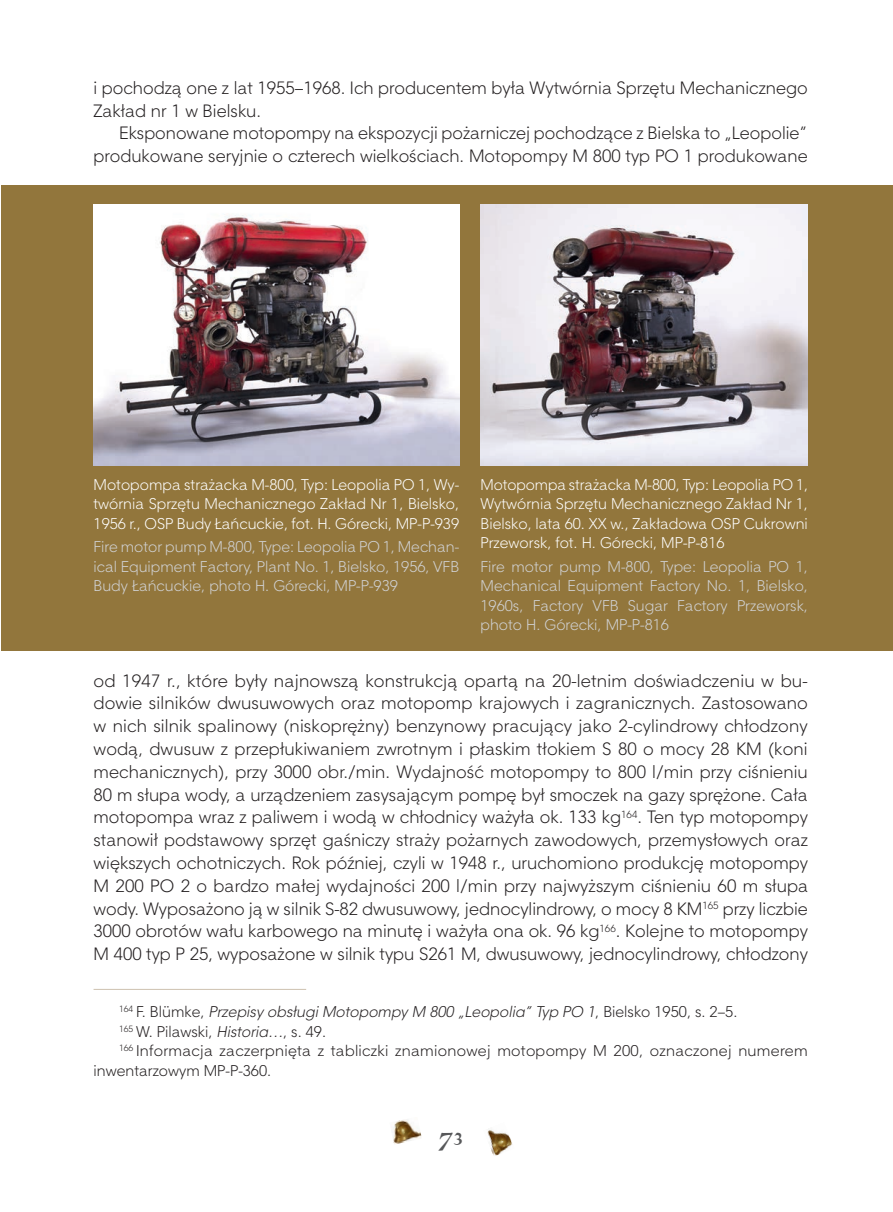
<style>
.page{position:relative;width:893px;height:1212px;background:#fff}
.page>*{position:absolute;margin:0;border:0;box-sizing:border-box;transform-origin:0 0}
.t1{font:27px "Troya TTEFN";color:#57585a}
.t2{font:17.25px/22.8px "Straight EFN";color:#231f20}
.t3{font:15px/19.5px "Straight EFN";color:#fff;text-align:justify}
.t4{font:15px/19.5px "Straight EFN";color:#d1d2d4;text-align:justify}
.t5{font:15px "Straight EFN";letter-spacing:.015em;color:#231f20}
.t6{font:italic 15px "Straight EFN";color:#231f20}
.s1{font-style:normal}
.s2{font-style:italic}
</style>
<div class="page">
<img style="left:487px;top:1130px;width:26px;height:26px">
<img style="left:392px;top:1119px;width:30px;height:25px">
<div style="left:1px;top:185px;width:892px;height:466px;background:#92763c"></div>
<hr style="left:94px;top:989px;width:212px;height:1px;background:#cdc1af">
<img style="left:480px;top:204px;width:328px;height:262px">
<img style="left:94px;top:204px;width:365px;height:262px">
<p class="t2" style="left:94px;top:76px;width:716px">i pochodzą one z lat 1955–1968. Ich producentem była Wytwórnia Sprzętu Mechanicznego<br>Zakład nr 1 w Bielsku.</p>
<p class="t2" style="left:94px;top:122px;width:716px;text-align:right">Eksponowane motopompy na ekspozycji pożarniczej pochodzące z Bielska to „Leopolie” produkowane seryjnie o czterech wielkościach. Motopompy M 800 typ PO 1 produkowane</p>
<p class="t3" style="left:94px;top:475px;width:367px">Motopompa strażacka M-800, Typ: Leopolia PO 1, Wy&shy;twórnia Sprzętu Mechanicznego Zakład Nr 1, Bielsko, 1956 r., OSP Budy Łańcuckie, fot. H. Górecki, MP-P-939</p>
<p class="t4" style="left:94px;top:537px;width:367px">Fire motor pump M-800, Type: Leopolia PO 1, Mechan&shy;ical Equipment Factory, Plant No. 1, Bielsko, 1956, VFB Budy Łańcuckie, photo H. Górecki, MP-P-939</p>
<p class="t3" style="left:480px;top:475px;width:329px">Motopompa strażacka M-800, Typ: Leopolia PO 1, Wytwórnia Sprzętu Mechanicznego Zakład Nr 1, Bielsko, lata 60. XX w., Zakładowa OSP Cukrowni Przeworsk, fot. H. Górecki, MP-P-816</p>
<p class="t4" style="left:480px;top:557px;width:329px">Fire motor pump M-800, Type: Leopolia PO 1, Mechanical Equipment Factory No. 1, Bielsko, 1960s, Factory VFB Sugar Factory Przeworsk, photo H. Górecki, MP-P-816</p>
<p class="t2" style="left:94px;top:669px;width:716px;text-align:justify">od 1947 r., które były najnowszą konstrukcją opartą na 20-letnim doświadczeniu w bu&shy;dowie silników dwusuwowych oraz motopomp krajowych i zagranicznych. Zastosowano w nich silnik spalinowy (niskoprężny) benzynowy pracujący jako 2-cylindrowy chłodzony wodą, dwusuw z przepłukiwaniem zwrotnym i płaskim tłokiem S 80 o mocy 28 KM (koni mechanicznych), przy 3000 obr./min. Wydajność motopompy to 800 l/min przy ciśnieniu 80 m słupa wody, a urządzeniem zasysającym pompę był smoczek na gazy sprężone. Cała motopompa wraz z paliwem i wodą w chłodnicy ważyła ok. 133 kg<sup>164</sup>. Ten typ motopompy stanowił podstawowy sprzęt gaśniczy straży pożarnych zawodowych, przemysłowych oraz większych ochotniczych. Rok później, czyli w 1948 r., uruchomiono produkcję motopompy M 200 PO 2 o bardzo małej wydajności 200 l/min przy najwyższym ciśnieniu 60 m słupa wody. Wyposażono ją w silnik S-82 dwusuwowy, jednocylindrowy, o mocy 8 KM<sup>165</sup> przy liczbie 3000 obrotów wału karbowego na minutę i ważyła ona ok. 96 kg<sup>166</sup>. Kolejne to motopompy M 400 typ P 25, wyposażone w silnik typu S261 M, dwusuwowy, jednocylindrowy, chłodzony</p>
<p class="t6" style="left:119px;top:1003px;width:620px"><sup>164</sup> <span class="s1">F. Blümke,</span> Przepisy obsługi Motopompy M 800 „Leopolia” Typ PO 1<span class="s1">, Bielsko 1950, s. 2–5.</span></p>
<p class="t5" style="left:119px;top:1023px;width:209px"><sup>165</sup> W. Pilawski, <span class="s2">Historia…</span>, s. 49.</p>
<p class="t5" style="left:119px;top:1042px;width:690px"><sup>166</sup> Informacja zaczerpnięta z tabliczki znamionowej motopompy M 200, oznaczonej numerem</p>
<p class="t5" style="left:94px;top:1062px;width:179px">inwentarzowym MP-P-360.</p>
<h1 class="t1" style="left:438px;top:1119px;width:27px">73</h1>
</div>
